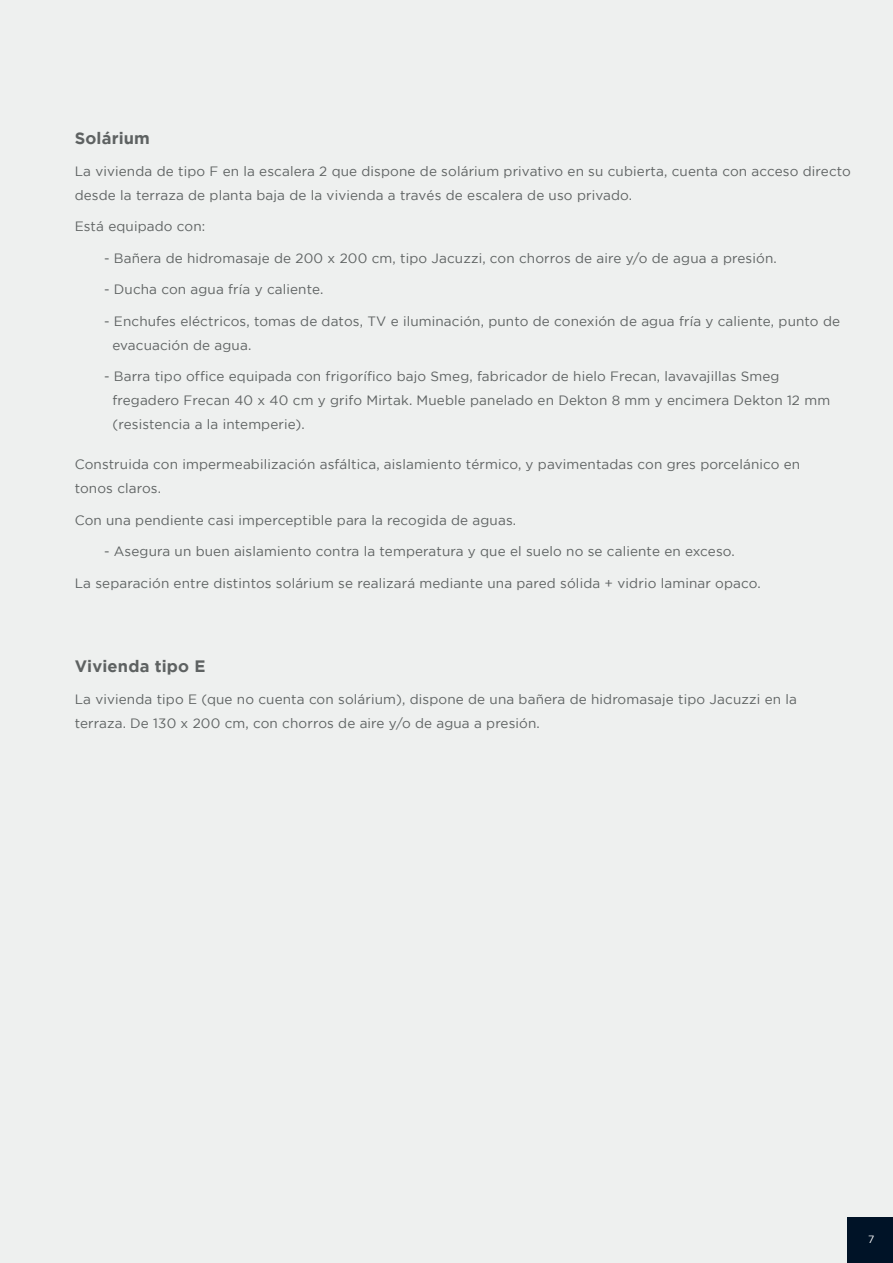
<style>
.page{position:relative;width:893px;height:1263px;background:#eef0ef}
.page>*{position:absolute;margin:0;border:0;box-sizing:border-box;transform-origin:0 0}
.t1{font:700 16.5px "Gotham";letter-spacing:.01em;color:#5e6262}
.t2{font:13.5px/24px "Gotham";letter-spacing:.01em;color:#5e6262}
.t3{font:10.5px "Gotham";color:#fff}
</style>
<div class="page">
<div style="left:847px;top:1217px;width:46px;height:46px;background:#001327"></div>
<p class="t1" style="left:75px;top:129px;width:77px">Solárium</p>
<p class="t2" style="left:75px;top:159px;width:778px">La vivienda de tipo F en la escalera 2 que dispone de solárium privativo en su cubierta, cuenta con acceso directo desde la terraza de planta baja de la vivienda a través de escalera de uso privado.</p>
<p class="t2" style="left:75px;top:214px;width:132px">Está equipado con:</p>
<p class="t2" style="left:104px;top:246px;width:674px">- Bañera de hidromasaje de 200 x 200 cm, tipo Jacuzzi, con chorros de aire y/o de agua a presión.</p>
<p class="t2" style="left:104px;top:277px;width:221px">- Ducha con agua fría y caliente.</p>
<p class="t2" style="left:112px;top:309px;width:729px;text-indent:-8px">- Enchufes eléctricos, tomas de datos, TV e iluminación, punto de conexión de agua fría y caliente, punto de evacuación de agua.</p>
<p class="t2" style="left:112px;top:364px;width:719px;text-indent:-8px">- Barra tipo office equipada con frigorífico bajo Smeg, fabricador de hielo Frecan, lavavajillas Smeg fregadero Frecan 40 x 40 cm y grifo Mirtak. Mueble panelado en Dekton 8 mm y encimera Dekton 12 mm (resistencia a la intemperie).</p>
<p class="t2" style="left:75px;top:452px;width:727px">Construida con impermeabilización asfáltica, aislamiento térmico, y pavimentadas con gres porcelánico en tonos claros.</p>
<p class="t2" style="left:75px;top:508px;width:443px">Con una pendiente casi imperceptible para la recogida de aguas.</p>
<p class="t2" style="left:104px;top:539px;width:632px">- Asegura un buen aislamiento contra la temperatura y que el suelo no se caliente en exceso.</p>
<p class="t2" style="left:75px;top:571px;width:687px">La separación entre distintos solárium se realizará mediante una pared sólida + vidrio laminar opaco.</p>
<p class="t1" style="left:75px;top:657px;width:132px">Vivienda tipo E</p>
<p class="t2" style="left:75px;top:686px;width:724px">La vivienda tipo E (que no cuenta con solárium), dispone de una bañera de hidromasaje tipo Jacuzzi en la terraza. De 130 x 200 cm, con chorros de aire y/o de agua a presión.</p>
<p class="t3" style="left:868px;top:1233px;width:8px">7</p>
</div>
